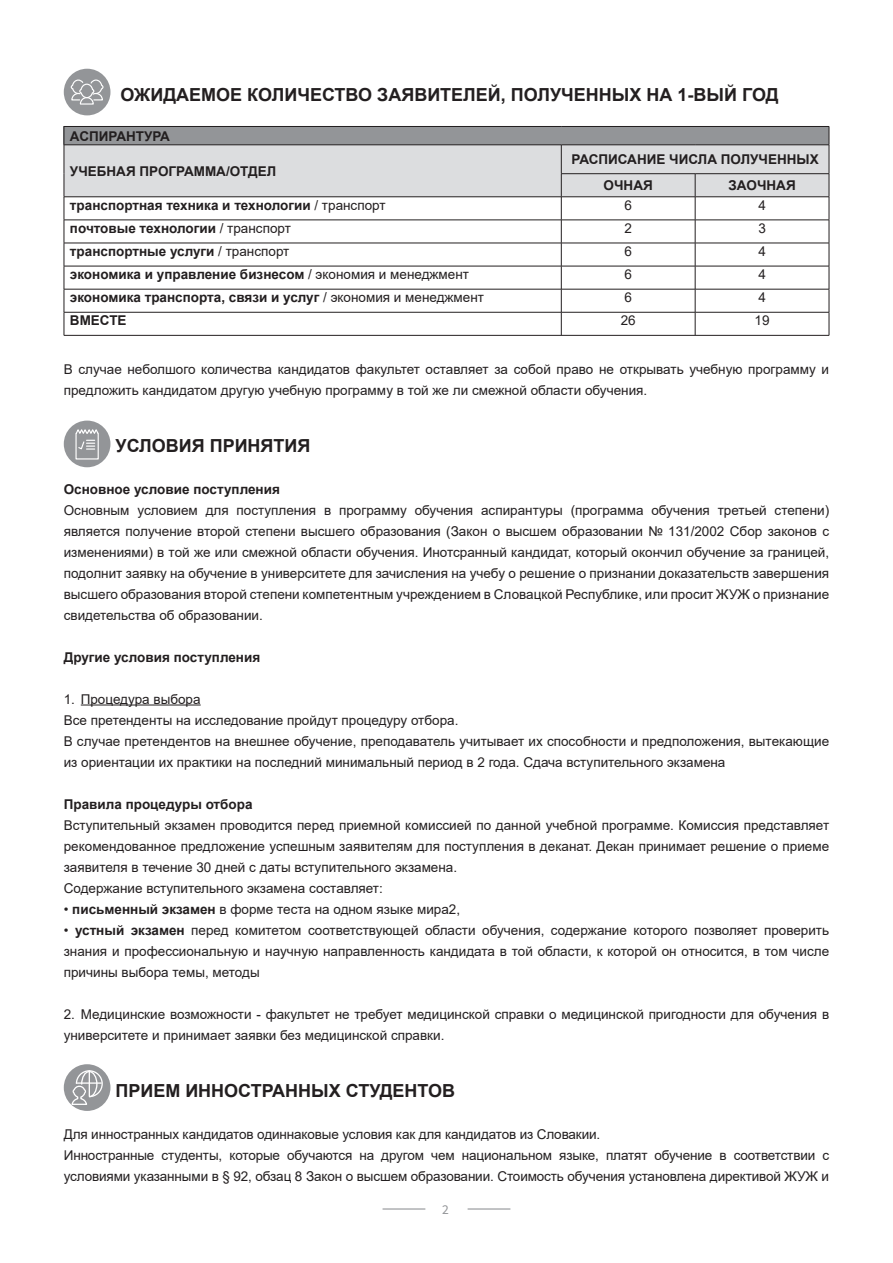
<style>
.page{position:relative;width:893px;height:1263px;background:#fff}
.page>*{position:absolute;margin:0;border:0;box-sizing:border-box;transform-origin:0 0}
.t1{font:700 18px "Arial";color:#231f20}
.t2{font:13.5px/21px "Arial";color:#231f20}
.t3{font:700 13.5px/26px "Arial";color:#231f20}
.t4{font:13.5px "Source Sans Pro";color:#939598}
.s1{font-weight:400}
.s2{font-weight:700}
</style>
<div class="page">
<hr style="left:383px;top:1208px;width:42px;height:1px;background:#939598">
<hr style="left:468px;top:1208px;width:42px;height:1px;background:#939598">
<hr style="left:81px;top:704px;width:120px;height:1px;background:#231f20">
<div style="left:64px;top:69px;width:46px;height:46px;background:#939598;border-radius:50%"></div>
<svg style="left:70px;top:79px;width:34px;height:26px"></svg>
<hr style="left:64px;top:126px;width:497px;height:1px;background:#231f20">
<hr style="left:561px;top:126px;width:268px;height:1px;background:#231f20">
<svg style="left:64px;top:127px;width:766px;height:208px"></svg>
<hr style="left:64px;top:335px;width:765px;height:1px;background:#231f20">
<div style="left:64px;top:421px;width:46px;height:46px;background:#939598;border-radius:50%"></div>
<svg style="left:75px;top:429px;width:24px;height:31px"></svg>
<div style="left:64px;top:1064px;width:46px;height:47px;background:#939598;border-radius:50%"></div>
<svg style="left:70px;top:1069px;width:33px;height:37px"></svg>
<h1 class="t1" style="left:120px;top:85px;width:660px">ОЖИДАЕМОЕ КОЛИЧЕСТВО ЗАЯВИТЕЛЕЙ, ПОЛУЧЕННЫХ НА 1-ВЫЙ ГОД</h1>
<p class="t3" style="left:70px;top:123px;width:102px">АСПИРАНТУРА</p>
<p class="t3" style="left:70px;top:158px;width:208px">УЧЕБНАЯ ПРОГРАММА/ОТДЕЛ</p>
<p class="t3" style="left:604px;top:146px;width:217px;text-indent:-32px">РАСПИСАНИЕ ЧИСЛА ПОЛУЧЕННЫХ<br>ОЧНАЯ</p>
<p class="t3" style="left:728px;top:172px;width:69px">ЗАОЧНАЯ</p>
<p class="t3" style="left:70px;top:192px;width:317px">транспортная техника и технологии <span class="s1">/ транспорт</span></p>
<p class="t2" style="left:624px;top:195px;width:9px">6</p>
<p class="t2" style="left:758px;top:195px;width:9px">4</p>
<p class="t3" style="left:70px;top:215px;width:222px">почтовые технологии <span class="s1">/ транспорт</span></p>
<p class="t2" style="left:624px;top:218px;width:9px">2</p>
<p class="t2" style="left:758px;top:218px;width:9px">3</p>
<p class="t3" style="left:70px;top:239px;width:221px">транспортные услуги <span class="s1">/ транспорт</span></p>
<p class="t2" style="left:624px;top:241px;width:9px">6</p>
<p class="t2" style="left:758px;top:241px;width:9px">4</p>
<p class="t3" style="left:70px;top:262px;width:401px">экономика и управление бизнесом <span class="s1">/ экономия и менеджмент</span></p>
<p class="t2" style="left:624px;top:264px;width:9px">6</p>
<p class="t2" style="left:758px;top:264px;width:9px">4</p>
<p class="t3" style="left:70px;top:285px;width:416px">экономика транспорта, связи и услуг <span class="s1">/ экономия и менеджмент</span></p>
<p class="t2" style="left:624px;top:287px;width:9px">6</p>
<p class="t2" style="left:758px;top:287px;width:9px">4</p>
<p class="t3" style="left:70px;top:308px;width:58px">ВМЕСТЕ</p>
<p class="t2" style="left:621px;top:310px;width:17px">26</p>
<p class="t2" style="left:755px;top:310px;width:17px">19</p>
<p class="t2" style="left:64px;top:359px;width:767px">В случае неболшого количества кандидатов факультет оставляет за собой право не открывать учебную программу и предложить кандидатом другую учебную программу в той же ли смежной области обучения.</p>
<h1 class="t1" style="left:115px;top:435px;width:196px">УСЛОВИЯ ПРИНЯТИЯ</h1>
<p class="t3" style="left:64px;top:476px;width:218px">Основное условие поступления</p>
<p class="t2" style="left:64px;top:499px;width:767px;text-align:justify">Основным условием для поступления в программу обучения аспирантуры (программа обучения третьей степени) является получение второй степени высшего образования (Закон о высшем образовании № 131/2002 Сбор законов с изменениями) в той же или смежной области обучения. Инотсранный кандидат, который окончил обучение за границей, подолнит заявку на обучение в университете для зачисления на учебу о решение о признании доказательств завершения высшего образования второй степени компетентным учреждением в Словацкой Республике, или просит ЖУЖ о признание свидетельства об образовании.</p>
<p class="t3" style="left:64px;top:644px;width:198px">Другие условия поступления</p>
<p class="t2" style="left:64px;top:688px;width:767px">1. Процедура выбора<br>Все претенденты на исследование пройдут процедуру отбора.<br>В случае претендентов на внешнее обучение, преподаватель учитывает их способности и предположения, вытекающие из ориентации их практики на последний минимальный период в 2 года. Сдача вступительного экзамена</p>
<p class="t3" style="left:64px;top:791px;width:190px">Правила процедуры отбора</p>
<p class="t2" style="left:64px;top:814px;width:767px">Вступительный экзамен проводится перед приемной комиссией по данной учебной программе. Комиссия представляет рекомендованное предложение успешным заявителям для поступления в деканат. Декан принимает решение о приеме заявителя в течение 30 дней с даты вступительного экзамена.<br>Содержание вступительного экзамена составляет:</p>
<p class="t2" style="left:64px;top:898px;width:398px">• <span class="s2">письменный экзамен</span> в форме теста на одном языке мира2,</p>
<p class="t2" style="left:64px;top:919px;width:767px;text-align:justify">• <span class="s2">устный экзамен</span> перед комитетом соответствующей области обучения, содержание которого позволяет проверить знания и профессиональную и научную направленность кандидата в той области, к которой он относится, в том числе причины выбора темы, методы</p>
<p class="t2" style="left:64px;top:1003px;width:767px">2. Медицинские возможности - факультет не требует медицинской справки о медицинской пригодности для обучения в университете и принимает заявки без медицинской справки.</p>
<h1 class="t1" style="left:115px;top:1080px;width:341px">ПРИЕМ ИННОСТРАННЫХ СТУДЕНТОВ</h1>
<p class="t2" style="left:64px;top:1124px;width:767px">Для инностранных кандидатов одиннаковые условия как для кандидатов из Словакии.<br>Инностранные студенты, которые обучаются на другом чем национальном языке, платят обучение в соответствии с условиями указанными в § 92, обзац 8 Закон о высшем образовании. Стоимость обучения установлена директивой ЖУЖ и</p>
<p class="t4" style="left:442px;top:1204px;width:8px">2</p>
</div>
